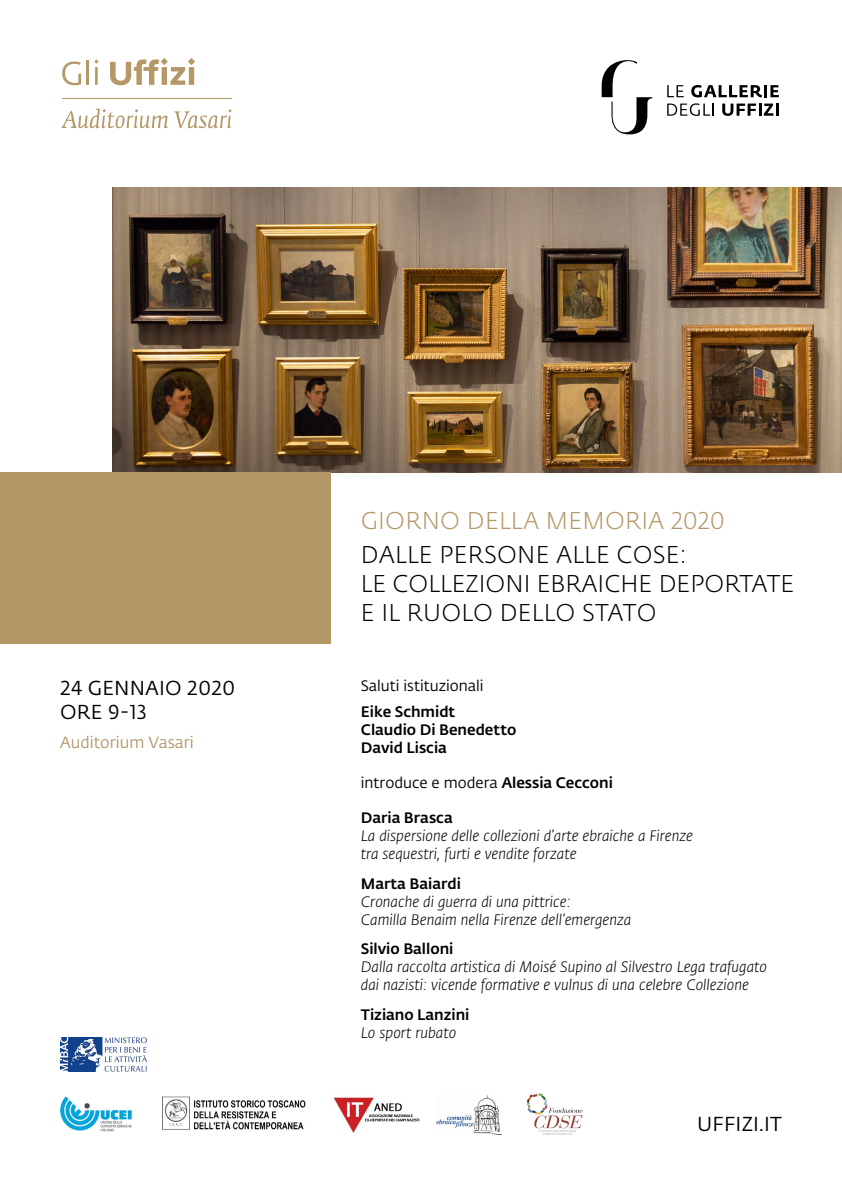
<style>
.page{position:relative;width:842px;height:1191px;background:#fff}
.page>*{position:absolute;margin:0;border:0;box-sizing:border-box;transform-origin:0 0}
.t1{font:300 24px/28.8px "Fedra Sans Pro";color:#000}
.t2{font:300 24px "Fedra Sans Pro";letter-spacing:.01em;color:#b49867}
.t3{font:20px/24px "Fedra Sans Pro";letter-spacing:.01em;color:#000}
.t4{font:16px "Fedra Sans Pro";color:#b49867}
.t5{font:italic 300 15px/18px "Fedra Sans Pro";color:#000}
.t6{font:500 15px/18px "Fedra Sans Pro";color:#000}
.t7{font:15px "Fedra Sans Pro";color:#000}
.s1{font-weight:500}
</style>
<div class="page">
<img style="left:112px;top:187px;width:730px;height:285px">
<div style="left:0;top:472px;width:331px;height:171px;background:#b49867"></div>
<img style="left:60px;top:1037px;width:86px;height:34px">
<img style="left:60px;top:1096px;width:71px;height:35px">
<img style="left:163px;top:1096px;width:142px;height:34px">
<img style="left:333px;top:1097px;width:87px;height:36px">
<img style="left:436px;top:1095px;width:65px;height:40px">
<svg style="left:602px;top:60px;width:50px;height:74px"></svg>
<svg style="left:667px;top:85px;width:17px;height:12px"></svg>
<svg style="left:691px;top:85px;width:88px;height:12px"></svg>
<svg style="left:667px;top:103px;width:47px;height:13px"></svg>
<svg style="left:722px;top:104px;width:57px;height:12px"></svg>
<svg style="left:62px;top:61px;width:19px;height:24px"></svg>
<hr style="left:86px;top:60px;width:3px;height:25px;background:#b49867">
<svg style="left:94px;top:59px;width:5px;height:26px"></svg>
<svg style="left:110px;top:58px;width:85px;height:27px"></svg>
<hr style="left:62px;top:98px;width:169px;height:1px;background:#b49867">
<svg style="left:61px;top:109px;width:107px;height:19px"></svg>
<svg style="left:174px;top:109px;width:58px;height:19px"></svg>
<img style="left:526px;top:1093px;width:57px;height:42px">
<h2 class="t3" style="left:60px;top:675px;width:177px">24 GENNAIO 2020<br>ORE 9-13</h2>
<p class="t4" style="left:60px;top:731px;width:135px">Auditorium Vasari</p>
<h1 class="t2" style="left:361px;top:504px;width:365px">GIORNO DELLA MEMORIA 2020</h1>
<h1 class="t1" style="left:361px;top:540px;width:435px">DALLE PERSONE ALLE COSE:<br>LE COLLEZIONI EBRAICHE DEPORTATE<br>E IL RUOLO DELLO STATO</h1>
<p class="t7" style="left:361px;top:675px;width:124px">Saluti istituzionali</p>
<p class="t6" style="left:361px;top:702px;width:157px">Eike Schmidt<br>Claudio Di Benedetto<br>David Liscia</p>
<p class="t7" style="left:361px;top:772px;width:254px">introduce e modera <span class="s1">Alessia Cecconi</span></p>
<p class="t6" style="left:361px;top:808px;width:93px">Daria Brasca</p>
<p class="t5" style="left:361px;top:827px;width:334px">La dispersione delle collezioni d’arte ebraiche a Firenze tra sequestri, furti e vendite forzate</p>
<p class="t6" style="left:361px;top:873px;width:102px">Marta Baiardi</p>
<p class="t5" style="left:361px;top:892px;width:272px">Cronache di guerra di una pittrice:<br>Camilla Benaim nella Firenze dell’emergenza</p>
<p class="t6" style="left:361px;top:939px;width:94px">Silvio Balloni</p>
<p class="t5" style="left:361px;top:957px;width:408px">Dalla raccolta artistica di Moisé Supino al Silvestro Lega trafugato dai nazisti: vicende formative e vulnus di una celebre Collezione</p>
<p class="t6" style="left:361px;top:1004px;width:110px">Tiziano Lanzini</p>
<p class="t5" style="left:361px;top:1023px;width:97px">Lo sport rubato</p>
<h2 class="t3" style="left:697px;top:1111px;width:86px">UFFIZI.IT</h2>
</div>
